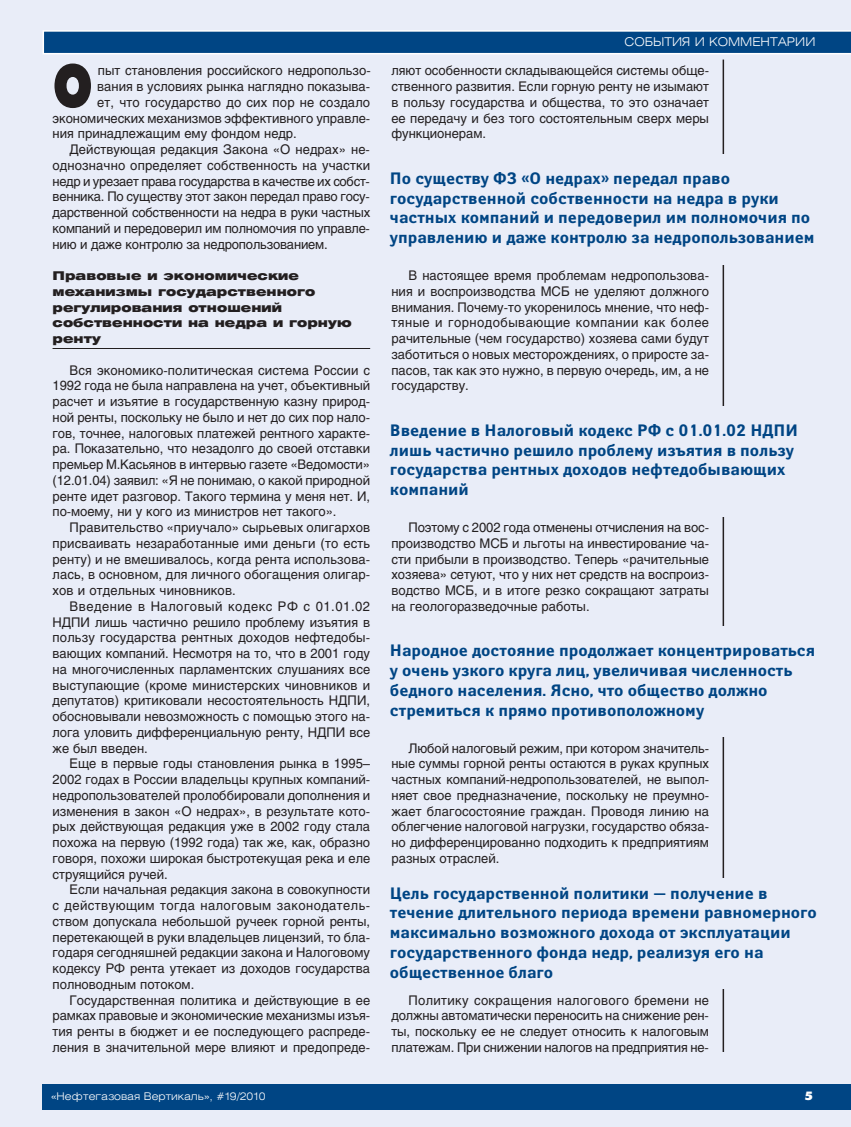
<style>
.page{position:relative;width:851px;height:1127px;background:#fff}
.page>*{position:absolute;margin:0;border:0;box-sizing:border-box;transform-origin:0 0}
.t1{font:700 60px "Futura Futuris X Cond C";color:#231f20}
.t2{font:700 16.5px/19.8px "Yanus C";color:#004584}
.t3{font:13.2px/15.8px "Helios";color:#231f20;text-align:justify}
.t4{font:13.2px "Helios";letter-spacing:-.025em;color:#231f20}
.t5{font:900 12px/15.8px "Helios Ext";letter-spacing:.005em;color:#231f20}
.t6{font:300 12px "Helios Ext";color:#fff}
.t7{font:12px "Futura Futuris XC";color:#fff}
.t8{font:300 10.5px "Helios Ext";color:#fff}
</style>
<div class="page">
<div style="left:0;top:0;width:850px;height:1127px;background:#e9edf8"></div>
<hr style="left:53px;top:348px;width:317px;height:1px;background:#231f20">
<hr style="left:722px;top:60px;width:2px;height:992px;background:#231f20">
<div style="left:390px;top:154px;width:426px;height:110px;background:#e9edf8"></div>
<div style="left:390px;top:406px;width:426px;height:110px;background:#e9edf8"></div>
<div style="left:390px;top:627px;width:426px;height:110px;background:#e9edf8"></div>
<div style="left:390px;top:879px;width:426px;height:110px;background:#e9edf8"></div>
<div style="left:43px;top:1084px;width:807px;height:26px;background:#004584"></div>
<svg style="left:43px;top:30px;width:807px;height:24px;background:#1d5a92"></svg>
<h1 class="t1" style="left:53px;top:63px;width:42px">О</h1>
<p class="t3" style="left:98px;top:64px;width:274px">пыт становления российского недропользо-</p>
<p class="t3" style="left:97px;top:80px;width:274px">вания в условиях рынка наглядно показыва-</p>
<p class="t3" style="left:97px;top:96px;width:274px">ет, что государство до сих пор не создало</p>
<p class="t3" style="left:53px;top:111px;width:319px">экономических механизмов эффективного управле-</p>
<p class="t3" style="left:53px;top:127px;width:246px">ния принадлежащим ему фондом недр.</p>
<p class="t3" style="left:70px;top:143px;width:302px">Действующая редакция Закона «О недрах» не-</p>
<p class="t3" style="left:53px;top:159px;width:319px">однозначно определяет собственность на участки</p>
<p class="t4" style="left:53px;top:176px;width:319px">недр и урезает права государства в качестве их собст-</p>
<p class="t3" style="left:53px;top:190px;width:319px">венника. По существу этот закон передал право госу-</p>
<p class="t3" style="left:53px;top:206px;width:319px">дарственной собственности на недра в руки частных</p>
<p class="t3" style="left:53px;top:222px;width:319px">компаний и передоверил им полномочия по управле-</p>
<p class="t3" style="left:53px;top:237px;width:276px">нию и даже контролю за недропользованием.</p>
<p class="t5" style="left:53px;top:269px;width:301px">Правовые и экономические механизмы государственного регулирования отношений собственности на недра и горную ренту</p>
<p class="t3" style="left:53px;top:363px;width:319px;text-indent:17px">Вся экономико-политическая система России с 1992 года не была направлена на учет, объективный расчет и изъятие в государственную казну природ&shy;ной ренты, поскольку не было и нет до сих пор нало&shy;гов, точнее, налоговых платежей рентного характе&shy;ра. Показательно, что незадолго до своей отставки премьер М.Касьянов в интервью газете «Ведомости» (12.01.04) заявил: «Я не понимаю, о какой природной ренте идет разговор. Такого термина у меня нет. И, по-моему, ни у кого из министров нет такого».</p>
<p class="t3" style="left:53px;top:521px;width:319px;text-indent:17px">Правительство «приучало» сырьевых олигархов присваивать незаработанные ими деньги (то есть ренту) и не вмешивалось, когда рента использова&shy;лась, в основном, для личного обогащения олигар&shy;хов и отдельных чиновников.</p>
<p class="t3" style="left:53px;top:600px;width:319px;text-indent:17px">Введение в Налоговый кодекс РФ с 01.01.02<br>НДПИ лишь частично решило проблему изъятия в пользу государства рентных доходов нефтедобы&shy;вающих компаний. Несмотря на то, что в 2001 году на многочисленных парламентских слушаниях все выступающие (кроме министерских чиновников и депутатов) критиковали несостоятельность НДПИ, обосновывали невозможность с помощью этого на&shy;лога уловить дифференциальную ренту, НДПИ все же был введен.</p>
<p class="t3" style="left:53px;top:757px;width:319px;text-indent:17px">Еще в первые годы становления рынка в 1995– 2002 годах в России владельцы крупных компаний&shy;недропользователей пролоббировали дополнения и изменения в закон «О недрах», в результате кото&shy;рых действующая редакция уже в 2002 году стала похожа на первую (1992 года) так же, как, образно говоря, похожи широкая быстротекущая река и еле струящийся ручей.</p>
<p class="t3" style="left:53px;top:883px;width:319px;text-indent:17px">Если начальная редакция закона в совокупности с действующим тогда налоговым законодатель&shy;ством допускала небольшой ручеек горной ренты, перетекающей в руки владельцев лицензий, то бла&shy;годаря сегодняшней редакции закона и Налоговому кодексу РФ рента утекает из доходов государства полноводным потоком.</p>
<p class="t3" style="left:53px;top:993px;width:319px;text-indent:17px">Государственная политика и действующие в ее рамках правовые и экономические механизмы изъя&shy;тия ренты в бюджет и ее последующего распреде&shy;ления в значительной мере влияют и предопреде-</p>
<p class="t6" style="left:624px;top:37px;width:192px">СОБЫТИЯ И КОММЕНТАРИИ</p>
<p class="t3" style="left:391px;top:64px;width:319px">ляют особенности складывающейся системы обще&shy;ственного развития. Если горную ренту не изымают в пользу государства и общества, то это означает ее передачу и без того состоятельным сверх меры функционерам.</p>
<p class="t2" style="left:390px;top:170px;width:426px">По существу ФЗ «О недрах» передал право государственной собственности на недра в руки частных компаний и передоверил им полномочия по управлению и даже контролю за недропользованием</p>
<p class="t3" style="left:391px;top:269px;width:319px;text-indent:17px">В настоящее время проблемам недропользова&shy;ния и воспроизводства МСБ не уделяют должного внимания. Почему-то укоренилось мнение, что неф&shy;тяные и горнодобывающие компании как более рачительные (чем государство) хозяева сами будут заботиться о новых месторождениях, о приросте за&shy;пасов, так как это нужно, в первую очередь, им, а не государству.</p>
<p class="t2" style="left:390px;top:422px;width:409px">Введение в Налоговый кодекс РФ с 01.01.02 НДПИ лишь частично решило проблему изъятия в пользу государства рентных доходов нефтедобывающих компаний</p>
<p class="t3" style="left:391px;top:521px;width:319px;text-indent:17px">Поэтому с 2002 года отменены отчисления на вос&shy;производство МСБ и льготы на инвестирование ча&shy;сти прибыли в производство. Теперь «рачительные хозяева» сетуют, что у них нет средств на воспроиз&shy;водство МСБ, и в итоге резко сокращают затраты на геологоразведочные работы.</p>
<p class="t2" style="left:390px;top:642px;width:427px">Народное достояние продолжает концентрироваться у очень узкого круга лиц, увеличивая численность бедного населения. Ясно, что общество должно стремиться к прямо противоположному</p>
<p class="t3" style="left:391px;top:741px;width:319px;text-indent:17px">Любой налоговый режим, при котором значитель&shy;ные суммы горной ренты остаются в руках крупных частных компаний-недропользователей, не выпол&shy;няет свое предназначение, поскольку не преумно&shy;жает благосостояние граждан. Проводя линию на облегчение налоговой нагрузки, государство обяза&shy;но дифференцированно подходить к предприятиям разных отраслей.</p>
<p class="t2" style="left:390px;top:884px;width:428px">Цель государственной политики — получение в течение длительного периода времени равномерного максимально возможного дохода от эксплуатации государственного фонда недр, реализуя его на общественное благо</p>
<p class="t3" style="left:391px;top:993px;width:319px;text-indent:17px">Политику сокращения налогового бремени не должны автоматически переносить на снижение рен&shy;ты, поскольку ее не следует относить к налоговым платежам. При снижении налогов на предприятия не-</p>
<p class="t8" style="left:51px;top:1092px;width:216px">«Нефтегазовая Вертикаль», #19/2010</p>
<p class="t7" style="left:804px;top:1091px;width:10px">5</p>
</div>
